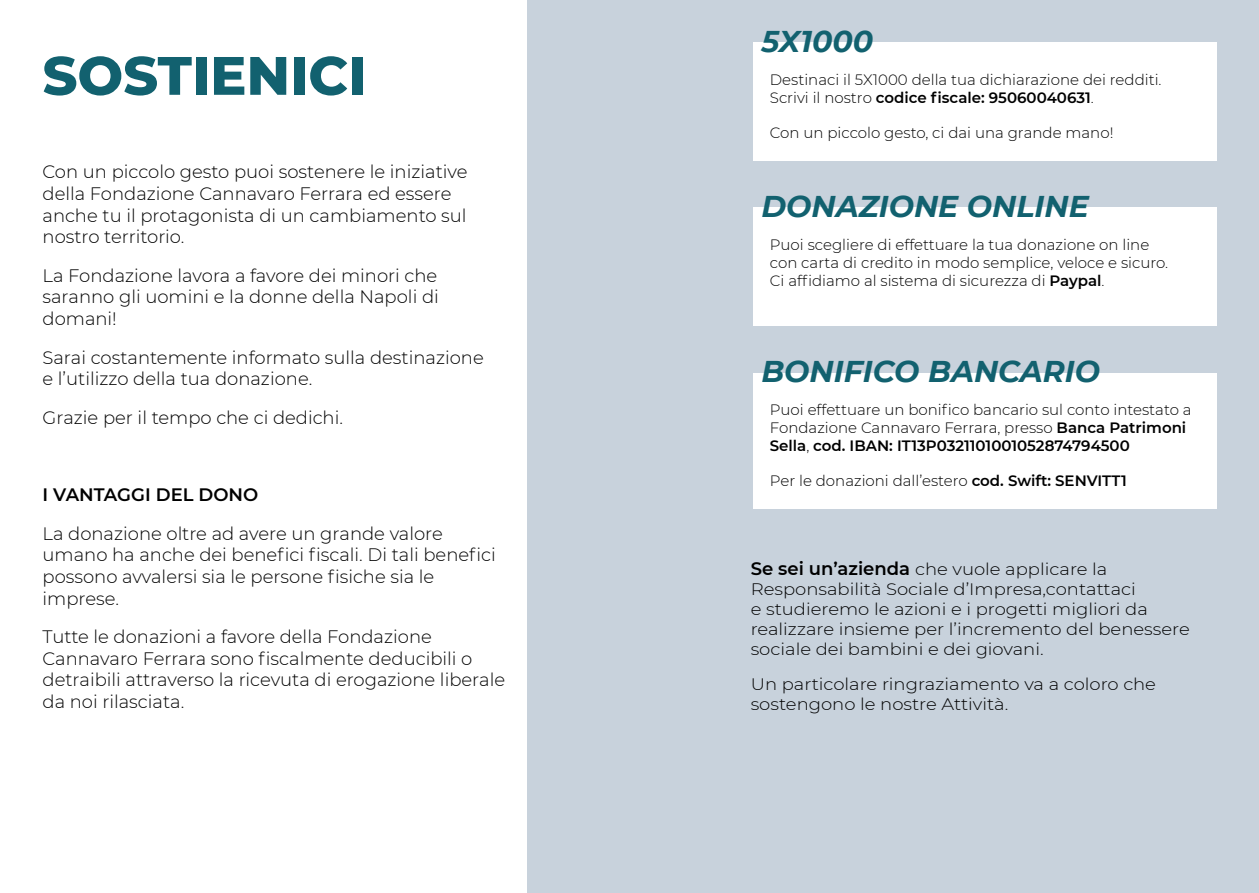
<style>
.page{position:relative;width:1259px;height:893px;background:#fff}
.page>*{position:absolute;margin:0;border:0;box-sizing:border-box;transform-origin:0 0}
.t1{font:800 54px "Montserrat";color:#12616f}
.t2{font:italic 700 30px "Montserrat";color:#12616f}
.t3{font:300 18px/21.6px "Montserrat";color:#000}
.t4{font:600 18px "Montserrat";color:#000}
.t5{font:300 16.65px/20px "Montserrat";color:#000;scale:1.08 1}
.t6{font:300 15px/18px "Montserrat";color:#000}
.s1{font-weight:600}
.s2{font-weight:600;font-size:18px}
</style>
<div class="page">
<div style="left:527px;top:0;width:732px;height:893px;background:#c8d2dc"></div>
<div style="left:753px;top:43px;width:463px;height:118px;background:#fff"></div>
<div style="left:753px;top:207px;width:463px;height:118px;background:#fff"></div>
<div style="left:753px;top:373px;width:463px;height:135px;background:#fff"></div>
<h1 class="t1" style="left:43px;top:45px;width:325px">SOSTIENICI</h1>
<p class="t3" style="left:43px;top:161px;width:426px">Con un piccolo gesto puoi sostenere le iniziative della Fondazione Cannavaro Ferrara ed essere anche tu il protagonista di un cambiamento sul nostro territorio.</p>
<p class="t3" style="left:43px;top:265px;width:398px;text-align:justify">La Fondazione lavora a favore dei minori che saranno gli uomini e la donne della Napoli di domani!</p>
<p class="t3" style="left:43px;top:347px;width:443px">Sarai costantemente informato sulla destinazione e l’utilizzo della tua donazione.</p>
<p class="t3" style="left:43px;top:407px;width:302px">Grazie per il tempo che ci dedichi.</p>
<p class="t4" style="left:43px;top:485px;width:217px">I VANTAGGI DEL DONO</p>
<p class="t3" style="left:43px;top:523px;width:455px">La donazione oltre ad avere un grande valore umano ha anche dei benefici fiscali. Di tali benefici possono avvalersi sia le persone fisiche sia le imprese.</p>
<p class="t3" style="left:43px;top:626px;width:464px">Tutte le donazioni a favore della Fondazione Cannavaro Ferrara sono fiscalmente deducibili o detraibili attraverso la ricevuta di erogazione liberale da noi rilasciata.</p>
<h2 class="t2" style="left:761px;top:24px;width:113px">5X1000</h2>
<p class="t6" style="left:770px;top:71px;width:393px">Destinaci il 5X1000 della tua dichiarazione dei redditi.<br>Scrivi il nostro <span class="s1">codice fiscale: 95060040631</span>.</p>
<p class="t6" style="left:770px;top:124px;width:345px">Con un piccolo gesto, ci dai una grande mano!</p>
<h2 class="t2" style="left:761px;top:189px;width:329px">DONAZIONE ONLINE</h2>
<p class="t6" style="left:770px;top:236px;width:400px">Puoi scegliere di effettuare la tua donazione on line con carta di credito in modo semplice, veloce e sicuro.<br>Ci affidiamo al sistema di sicurezza di <span class="s1">Paypal</span>.</p>
<h2 class="t2" style="left:761px;top:354px;width:340px">BONIFICO BANCARIO</h2>
<p class="t6" style="left:770px;top:400px;width:423px">Puoi effettuare un bonifico bancario sul conto intestato a<br>Fondazione Cannavaro Ferrara, presso <span class="s1">Banca Patrimoni<br>Sella</span>, <span class="s1">cod. IBAN: IT13P0321101001052874794500</span></p>
<p class="t6" style="left:770px;top:472px;width:358px">Per le donazioni dall’estero <span class="s1">cod. Swift: SENVITT1</span></p>
<p class="t5" style="left:750px;top:559px;width:408px"><span class="s2">Se sei un’azienda</span> che vuole applicare la Responsabilità Sociale d’Impresa,contattaci<br>e studieremo le azioni e i progetti migliori da realizzare insieme per l’incremento del benessere sociale dei bambini e dei giovani.</p>
<p class="t5" style="left:750px;top:675px;width:377px">Un particolare ringraziamento va a coloro che sostengono le nostre Attività.</p>
</div>
